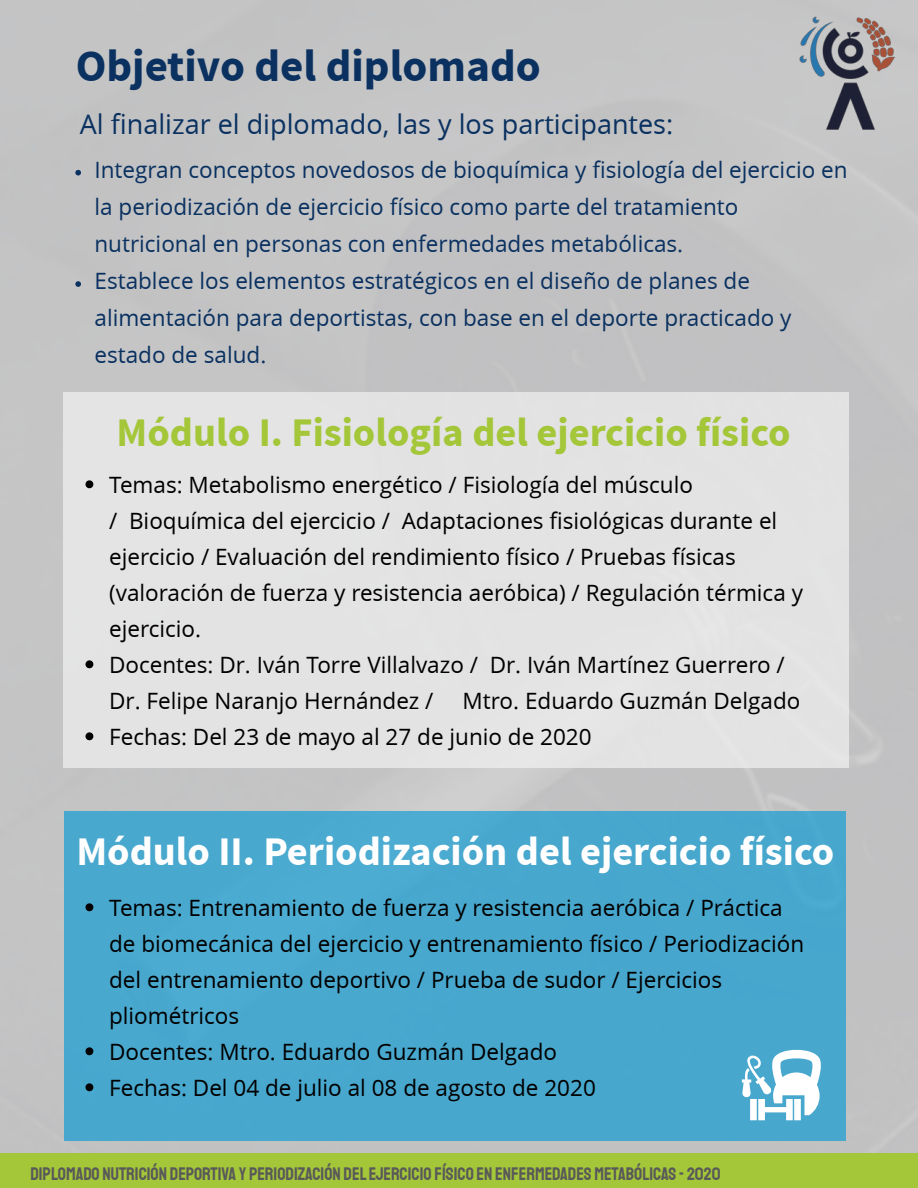
<style>
.page{position:relative;width:918px;height:1188px;background:#fff}
.page>*{position:absolute;margin:0;border:0;box-sizing:border-box;transform-origin:0 0}
.t1{font:45px "font 0000000023 e 4 e 303";color:#0a3160}
.t2{font:40.5px "font 0000000023 e 4 e 303";color:#fff}
.t3{font:40.5px "font 0000000023 e 4 e 303";color:#a4c639}
.t4{font:27px "font 0000000023 e 4 e 303";color:#0a3160}
.t5{font:22.5px/36px "font 0000000023 e 4 e 303";color:#000}
.t6{font:22.5px/37.2px "font 0000000023 e 4 e 303";color:#0a3160}
.t7{font:18px "font 0000000023 e 4 e 303";color:#595959}
</style>
<div class="page">
<div style="left:0;top:0;width:918px;height:1153px;background:#c3c4c5"></div>
<div style="left:0;top:1153px;width:918px;height:35px;background:#a4c639"></div>
<svg style="left:75px;top:170px;width:6px;height:6px"></svg>
<svg style="left:75px;top:281px;width:6px;height:6px"></svg>
<div style="left:63px;top:393px;width:785px;height:375px;background:#e3e3e3"></div>
<svg style="left:86px;top:480px;width:7px;height:8px"></svg>
<svg style="left:86px;top:660px;width:7px;height:8px"></svg>
<svg style="left:86px;top:732px;width:7px;height:8px"></svg>
<div style="left:64px;top:811px;width:782px;height:330px;background:#48a7cd"></div>
<svg style="left:86px;top:903px;width:7px;height:8px"></svg>
<svg style="left:86px;top:1047px;width:7px;height:8px"></svg>
<svg style="left:86px;top:1083px;width:7px;height:8px"></svg>
<svg style="left:742px;top:1049px;width:79px;height:71px"></svg>
<img style="left:793px;top:17px;width:110px;height:112px">
<h1 class="t1" style="left:76px;top:37px;width:467px">Objetivo del diplomado</h1>
<p class="t4" style="left:80px;top:106px;width:595px">Al finalizar el diplomado, las y los participantes:</p>
<p class="t6" style="left:94px;top:151px;width:755px">Integran conceptos novedosos de bioquímica y fisiología del ejercicio en la periodización de ejercicio físico como parte del tratamiento nutricional en personas con enfermedades metabólicas.<br>Establece los elementos estratégicos en el diseño de planes de alimentación para deportistas, con base en el deporte practicado y estado de salud.</p>
<h2 class="t3" style="left:117px;top:406px;width:675px">Módulo I. Fisiología del ejercicio físico</h2>
<p class="t5" style="left:109px;top:466px;width:695px">Temas: Metabolismo energético / Fisiología del músculo<br>/ Bioquímica del ejercicio / Adaptaciones fisiológicas durante el ejercicio / Evaluación del rendimiento físico / Pruebas físicas (valoración de fuerza y resistencia aeróbica) / Regulación térmica y ejercicio.<br>Docentes: Dr. Iván Torre Villalvazo / Dr. Iván Martínez Guerrero / Dr. Felipe Naranjo Hernández /</p>
<p class="t5" style="left:109px;top:682px;width:693px;text-indent:354px">Mtro. Eduardo Guzmán Delgado<br>Fechas: Del 23 de mayo al 27 de junio de 2020</p>
<h2 class="t2" style="left:76px;top:826px;width:759px">Módulo II. Periodización del ejercicio físico</h2>
<p class="t5" style="left:109px;top:889px;width:697px">Temas: Entrenamiento de fuerza y resistencia aeróbica / Práctica de biomecánica del ejercicio y entrenamiento físico / Periodización del entrenamiento deportivo / Prueba de sudor / Ejercicios pliométricos<br>Docentes: Mtro. Eduardo Guzmán Delgado<br>Fechas: Del 04 de julio al 08 de agosto de 2020</p>
<p class="t7" style="left:30px;top:1162px;width:692px">Diplomado Nutrición deportiva y periodización del ejercicio físico en enfermedades metabólicas - 2020</p>
</div>
